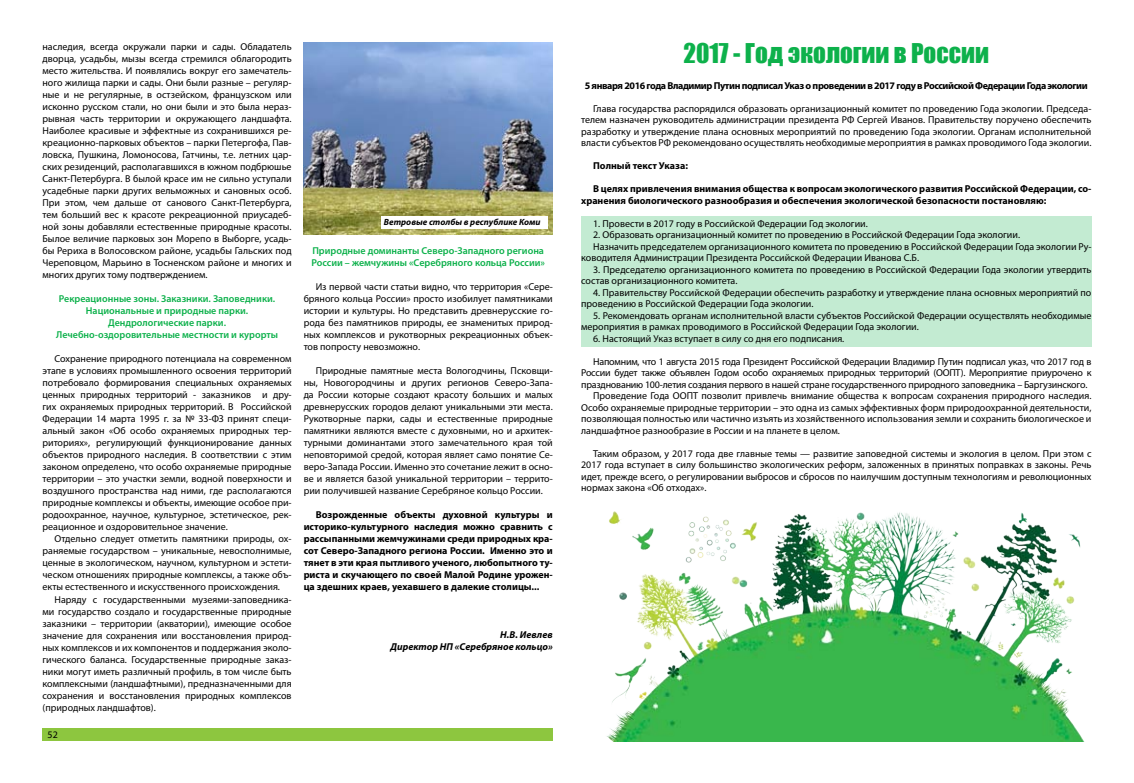
<style>
.page{position:relative;width:1134px;height:783px;background:#fff}
.page>*{position:absolute;margin:0;border:0;box-sizing:border-box;transform-origin:0 0}
.t1{font:25px "Impact";color:#0db14b}
.t2{font:10px/12px "Myriad Pro";color:#000;text-align:justify}
.t3{font:700 10px/12px "Myriad Pro";color:#000;text-align:justify}
.t4{font:10px "Myriad Pro";letter-spacing:-.02em;color:#000}
.t5{font:600 10px/12px "Myriad Pro";color:#0db14b;text-align:center}
.t6{font:700 10px "Myriad Pro";letter-spacing:-.04em;color:#000}
.t7{font:italic 700 10px/12px "Myriad Pro";color:#000;text-align:right}
.t8{font:italic 700 9px "Myriad Pro";color:#000}
</style>
<div class="page">
<div style="left:43px;top:727px;width:510px;height:13px;background:#8dc63f"></div>
<img style="left:304px;top:43px;width:249px;height:192px">
<div style="left:381px;top:216px;width:166px;height:12px;background:#fff"></div>
<div style="left:581px;top:216px;width:510px;height:130px;background:#c3ebd2"></div>
<img style="left:607px;top:511px;width:477px;height:230px">
<p class="t2" style="left:43px;top:41px;width:251px">наследия, всегда окружали парки и сады. Обладатель дворца, усадьбы, мызы всегда стремился облагородить место жительства. И появлялись вокруг его замечатель&shy;ного жилища парки и сады. Они были разные – регуляр&shy;ные и не регулярные, в остзейском, французском или исконно русском стали, но они были и это была нераз&shy;рывная часть территории и окружающего ландшафта.<br>Наиболее красивые и эффектные из сохранившихся ре&shy;креационно-парковых объектов – парки Петергофа, Пав&shy;ловска, Пушкина, Ломоносова, Гатчины, т.е. летних цар&shy;ских резиденций, располагавшихся в южном подбрюшье Санкт-Петербурга. В былой красе им не сильно уступали усадебные парки других вельможных и сановных особ.<br>При этом, чем дальше от санового Санкт-Петербурга, тем больший вес к красоте рекреационной приусадеб&shy;ной зоны добавляли естественные природные красоты.<br>Былое величие парковых зон Морепо в Выборге, усадь&shy;бы Рериха в Волосовском районе, усадьбы Гальских под Череповцом, Марьино в Тосненском районе и многих и многих других тому подтверждением.</p>
<p class="t5" style="left:56px;top:292px;width:223px">Рекреационные зоны. Заказники. Заповедники.<br>Национальные и природные парки.<br>Дендрологические парки.<br>Лечебно-оздоровительные местности и курорты</p>
<p class="t2" style="left:43px;top:353px;width:251px;text-indent:12px">Сохранение природного потенциала на современном этапе в условиях промышленного освоения территорий потребовало формирования специальных охраняемых ценных природных территорий - заказников и дру&shy;гих охраняемых природных территорий. В Российской Федерации 14 марта 1995 г. за № 33-ФЗ принят специ&shy;альный закон «Об особо охраняемых природных тер&shy;риториях», регулирующий функционирование данных объектов природного наследия. В соответствии с этим законом определено, что особо охраняемые природные территории – это участки земли, водной поверхности и воздушного пространства над ними, где располагаются природные комплексы и объекты, имеющие особое при&shy;родоохранное, научное, культурное, эстетическое, рек&shy;реационное и оздоровительное значение.</p>
<p class="t2" style="left:43px;top:533px;width:251px;text-indent:12px">Отдельно следует отметить памятники природы, ох&shy;раняемые государством – уникальные, невосполнимые, ценные в экологическом, научном, культурном и эстети&shy;ческом отношениях природные комплексы, а также объ&shy;екты естественного и искусственного происхождения.</p>
<p class="t2" style="left:43px;top:593px;width:251px;text-indent:12px">Наряду с государственными музеями-заповедника&shy;ми государство создало и государственные природные заказники – территории (акватории), имеющие особое значение для сохранения или восстановления природ&shy;ных комплексов и их компонентов и поддержания эколо&shy;гического баланса. Государственные природные заказ&shy;ники могут иметь различный профиль, в том числе быть комплексными (ландшафтными), предназначенными для сохранения и восстановления природных комплексов (природных ландшафтов).</p>
<p class="t2" style="left:48px;top:727px;width:12px">52</p>
<p class="t8" style="left:384px;top:216px;width:158px">Ветровые столбы в республике Коми</p>
<p class="t5" style="left:311px;top:244px;width:235px;text-align:left">Природные доминанты Северо-Западного региона<br>России – жемчужины «Серебряного кольца России»</p>
<p class="t2" style="left:304px;top:280px;width:251px;text-indent:12px">Из первой части статьи видно, что территория «Сере&shy;бряного кольца России» просто изобилует памятниками истории и культуры. Но представить древнерусские го&shy;рода без памятников природы, ее знаменитых природ&shy;ных комплексов и рукотворных рекреационных объек&shy;тов попросту невозможно.</p>
<p class="t2" style="left:304px;top:364px;width:251px;text-indent:12px">Природные памятные места Вологодчины, Псковщи&shy;ны, Новогородчины и других регионов Северо-Запа&shy;да России которые создают красоту больших и малых древнерусских городов делают уникальными эти места.<br>Рукотворные парки, сады и естественные природные памятники являются вместе с духовными, но и архитек&shy;турными доминантами этого замечательного края той неповторимой средой, которая являет само понятие Се&shy;веро-Запада России. Именно это сочетание лежит в осно&shy;ве и является базой уникальной территории – террито&shy;рии получившей название Серебряное кольцо России.</p>
<p class="t3" style="left:304px;top:508px;width:251px;text-indent:12px">Возрожденные объекты духовной культуры и историко-культурного наследия можно сравнить с рассыпанными жемчужинами среди природных кра&shy;сот Северо-Западного региона России. Именно это и тянет в эти края пытливого ученого, любопытного ту&shy;риста и скучающего по своей Малой Родине урожен&shy;ца здешних краев, уехавшего в далекие столицы...</p>
<p class="t7" style="left:391px;top:628px;width:164px">Н.В. Иевлев<br>Директор НП «Серебряное кольцо»</p>
<h1 class="t1" style="left:683px;top:34px;width:307px">2017 - Год экологии в России</h1>
<p class="t6" style="left:585px;top:79px;width:504px">5 января 2016 года Владимир Путин подписал Указ о проведении в 2017 году в Российской Федерации Года экологии</p>
<p class="t2" style="left:581px;top:102px;width:512px;line-height:11.5px;text-indent:12px">Глава государства распорядился образовать организационный комитет по проведению Года экологии. Председа&shy;телем назначен руководитель администрации президента РФ Сергей Иванов. Правительству поручено обеспечить разработку и утверждение плана основных мероприятий по проведению Года экологии. Органам исполнительной власти субъектов РФ рекомендовано осуществлять необходимые мероприятия в рамках проводимого Года экологии.</p>
<p class="t3" style="left:593px;top:159px;width:96px">Полный текст Указа:</p>
<p class="t3" style="left:581px;top:183px;width:512px;line-height:11.5px;text-indent:12px">В целях привлечения внимания общества к вопросам экологического развития Российской Федерации, со&shy;хранения биологического разнообразия и обеспечения экологической безопасности постановляю:</p>
<p class="t2" style="left:593px;top:217px;width:276px">1. Провести в 2017 году в Российской Федерации Год экологии.</p>
<p class="t2" style="left:593px;top:229px;width:428px">2. Образовать организационный комитет по проведению в Российской Федерации Года экологии.</p>
<p class="t2" style="left:593px;top:240px;width:500px">Назначить председателем организационного комитета по проведению в Российской Федерации Года экологии Ру-</p>
<p class="t2" style="left:581px;top:252px;width:339px">ководителя Администрации Президента Российской Федерации Иванова С.Б.</p>
<p class="t2" style="left:581px;top:263px;width:512px;line-height:11.5px;text-indent:12px">3. Председателю организационного комитета по проведению в Российской Федерации Года экологии утвердить состав организационного комитета.</p>
<p class="t2" style="left:581px;top:286px;width:512px;line-height:11.5px;text-indent:12px">4. Правительству Российской Федерации обеспечить разработку и утверждение плана основных мероприятий по проведению в Российской Федерации Года экологии.</p>
<p class="t2" style="left:581px;top:309px;width:512px;line-height:11.5px;text-indent:12px">5. Рекомендовать органам исполнительной власти субъектов Российской Федерации осуществлять необходимые мероприятия в рамках проводимого в Российской Федерации Года экологии.</p>
<p class="t2" style="left:593px;top:332px;width:253px">6. Настоящий Указ вступает в силу со дня его подписания.</p>
<p class="t4" style="left:593px;top:355px;width:500px">Напомним, что 1 августа 2015 года Президент Российской Федерации Владимир Путин подписал указ, что 2017 год в</p>
<p class="t4" style="left:581px;top:366px;width:512px">России будет также объявлен Годом особо охраняемых природных территорий (ООПТ). Мероприятие приурочено к</p>
<p class="t4" style="left:581px;top:378px;width:508px">празднованию 100-летия создания первого в нашей стране государственного природного заповедника – Баргузинского.</p>
<p class="t2" style="left:593px;top:390px;width:500px">Проведение Года ООПТ позволит привлечь внимание общества к вопросам сохранения природного наследия.</p>
<p class="t2" style="left:581px;top:401px;width:512px">Особо охраняемые природные территории – это одна из самых эффективных форм природоохранной деятельности,</p>
<p class="t2" style="left:581px;top:413px;width:512px">позволяющая полностью или частично изъять из хозяйственного использования земли и сохранить биологическое и</p>
<p class="t2" style="left:581px;top:424px;width:260px">ландшафтное разнообразие в России и на планете в целом.</p>
<p class="t2" style="left:581px;top:447px;width:512px;line-height:11.5px;text-indent:12px">Таким образом, у 2017 года две главные темы — развитие заповедной системы и экология в целом. При этом с 2017 года вступает в силу большинство экологических реформ, заложенных в принятых поправках в законы. Речь идет, прежде всего, о регулировании выбросов и сбросов по наилучшим доступным технологиям и революционных нормах закона «Об отходах».</p>
</div>
